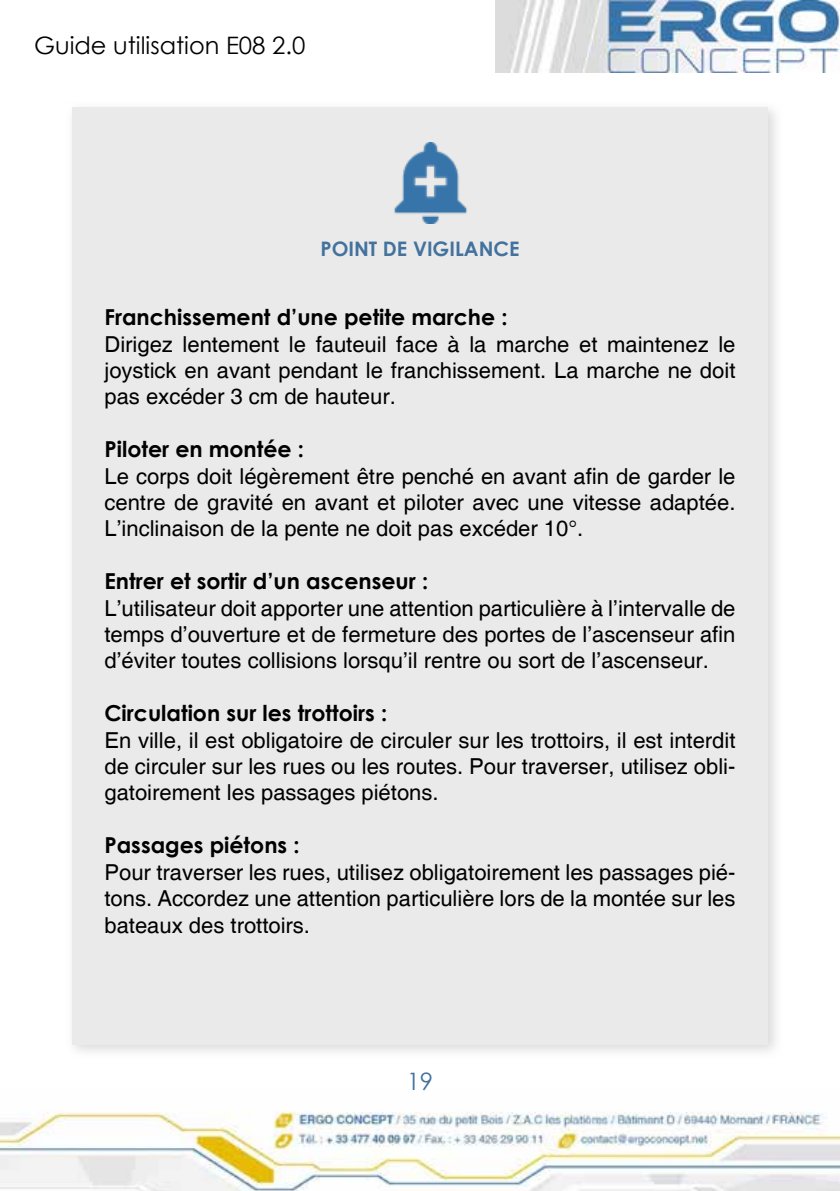
<style>
.page{position:relative;width:840px;height:1191px;background:#fff}
.page>*{position:absolute;margin:0;border:0;box-sizing:border-box;transform-origin:0 0}
.t1{font:24px "Century Gothic";color:#000}
.t2{font:24px "Century Gothic";color:#43729d}
.t3{font:22px/26.4px "Helvetica";color:#000;text-align:justify}
.t4{font:700 22px "Century Gothic";color:#000}
.t5{font:700 20px "Century Gothic";color:#43729d}
</style>
<div class="page">
<img style="left:495px;top:0;width:344px;height:72px">
<img style="left:0;top:1111px;width:839px;height:80px">
<div style="left:65px;top:101px;width:717px;height:958px;background:#f3f3f3"></div>
<div style="left:72px;top:108px;width:695px;height:936px;background:#eaeaea"></div>
<img style="left:394px;top:143px;width:73px;height:81px">
<p class="t1" style="left:34px;top:29px;width:273px">Guide utilisation E08 2.0</p>
<p class="t5" style="left:320px;top:234px;width:200px">POINT DE VIGILANCE</p>
<p class="t4" style="left:104px;top:300px;width:404px">Franchissement d’une petite marche :</p>
<p class="t3" style="left:104px;top:331px;width:632px">Dirigez lentement le fauteuil face à la marche et maintenez le joystick en avant pendant le franchissement. La marche ne doit pas excéder 3 cm de hauteur.</p>
<p class="t4" style="left:104px;top:432px;width:201px">Piloter en montée :</p>
<p class="t3" style="left:104px;top:463px;width:632px">Le corps doit légèrement être penché en avant afin de garder le centre de gravité en avant et piloter avec une vitesse adaptée.<br>L’inclinaison de la pente ne doit pas excéder 10°.</p>
<p class="t4" style="left:104px;top:564px;width:325px">Entrer et sortir d’un ascenseur :</p>
<p class="t3" style="left:104px;top:595px;width:632px">L’utilisateur doit apporter une attention particulière à l’intervalle de temps d’ouverture et de fermeture des portes de l’ascenseur afin d’éviter toutes collisions lorsqu’il rentre ou sort de l’ascenseur.</p>
<p class="t4" style="left:104px;top:696px;width:284px">Circulation sur les trottoirs :</p>
<p class="t3" style="left:104px;top:727px;width:632px">En ville, il est obligatoire de circuler sur les trottoirs, il est interdit de circuler sur les rues ou les routes. Pour traverser, utilisez obli&shy;gatoirement les passages piétons.</p>
<p class="t4" style="left:104px;top:828px;width:196px">Passages piétons :</p>
<p class="t3" style="left:104px;top:859px;width:632px">Pour traverser les rues, utilisez obligatoirement les passages pié&shy;tons. Accordez une attention particulière lors de la montée sur les bateaux des trottoirs.</p>
<p class="t2" style="left:406px;top:1064px;width:28px">19</p>
</div>
